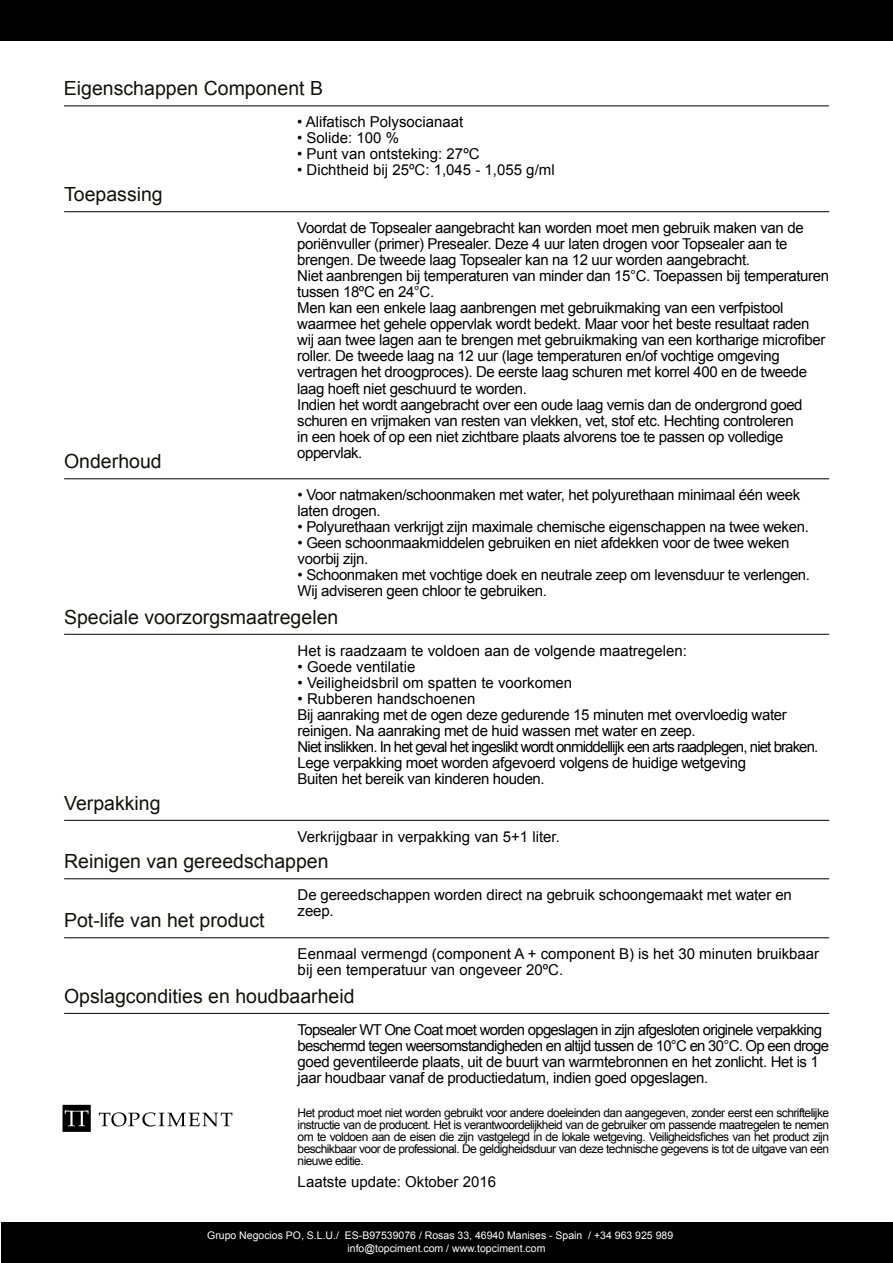
<style>
.page{position:relative;width:893px;height:1263px;background:#fff}
.page>*{position:absolute;margin:0;border:0;box-sizing:border-box;transform-origin:0 0}
.t1{font:19.5px "Arial";color:#12110c}
.t2{font:15px/16px "Arial";letter-spacing:-.025em;color:#000}
.t3{font:15px/16px "Arial";color:#000}
.t4{font:15px/16px "Arial";letter-spacing:-.05em;color:#000}
.t5{font:12px/12px "Arial";letter-spacing:-.045em;color:#000;text-align:justify}
.t6{font:10.5px "Arial";color:#fff}
</style>
<div class="page">
<div style="left:1px;top:1222px;width:892px;height:41px;background:#000"></div>
<div style="left:0;top:0;width:893px;height:41px;background:#000"></div>
<svg style="left:99px;top:1112px;width:133px;height:14px"></svg>
<svg style="left:63px;top:1105px;width:28px;height:27px"></svg>
<hr style="left:64px;top:634px;width:765px;height:1px;background:#000">
<hr style="left:64px;top:478px;width:765px;height:1px;background:#000">
<hr style="left:64px;top:820px;width:765px;height:1px;background:#000">
<hr style="left:64px;top:878px;width:765px;height:1px;background:#000">
<hr style="left:64px;top:937px;width:765px;height:1px;background:#000">
<hr style="left:64px;top:1013px;width:765px;height:1px;background:#000">
<hr style="left:64px;top:211px;width:765px;height:1px;background:#000">
<hr style="left:64px;top:105px;width:765px;height:1px;background:#000">
<h1 class="t1" style="left:64px;top:76px;width:261px">Eigenschappen Component B</h1>
<p class="t3" style="left:297px;top:114px;width:168px">• Alifatisch Polysocianaat</p>
<p class="t3" style="left:297px;top:130px;width:103px">• Solide: 100 %</p>
<p class="t3" style="left:297px;top:146px;width:184px">• Punt van ontsteking: 27ºC</p>
<p class="t3" style="left:297px;top:162px;width:259px">• Dichtheid bij 25ºC: 1,045 - 1,055 g/ml</p>
<h1 class="t1" style="left:64px;top:182px;width:100px">Toepassing</h1>
<h1 class="t1" style="left:64px;top:449px;width:99px">Onderhoud</h1>
<p class="t2" style="left:297px;top:220px;width:533px">Voordat de Topsealer aangebracht kan worden moet men gebruik maken van de poriënvuller (primer) Presealer. Deze 4 uur laten drogen voor Topsealer aan te brengen. De tweede laag Topsealer kan na 12 uur worden aangebracht.<br>Niet aanbrengen bij temperaturen van minder dan 15°C. Toepassen bij temperaturen tussen 18ºC en 24°C.<br>Men kan een enkele laag aanbrengen met gebruikmaking van een verfpistool waarmee het gehele oppervlak wordt bedekt. Maar voor het beste resultaat raden wij aan twee lagen aan te brengen met gebruikmaking van een kortharige microfiber roller. De tweede laag na 12 uur (lage temperaturen en/of vochtige omgeving vertragen het droogproces). De eerste laag schuren met korrel 400 en de tweede laag hoeft niet geschuurd te worden.<br>Indien het wordt aangebracht over een oude laag vernis dan de ondergrond goed schuren en vrijmaken van resten van vlekken, vet, stof etc. Hechting controleren<br>in een hoek of op een niet zichtbare plaats alvorens toe te passen op volledige oppervlak.</p>
<p class="t2" style="left:298px;top:487px;width:504px">• Voor natmaken/schoonmaken met water, het polyurethaan minimaal één week laten drogen.</p>
<p class="t2" style="left:298px;top:519px;width:513px">• Polyurethaan verkrijgt zijn maximale chemische eigenschappen na twee weken.</p>
<p class="t2" style="left:298px;top:535px;width:493px">• Geen schoonmaakmiddelen gebruiken en niet afdekken voor de twee weken voorbij zijn.</p>
<p class="t2" style="left:298px;top:567px;width:514px">• Schoonmaken met vochtige doek en neutrale zeep om levensduur te verlengen.<br>Wij adviseren geen chloor te gebruiken.</p>
<h1 class="t1" style="left:64px;top:604px;width:276px">Speciale voorzorgsmaatregelen</h1>
<h1 class="t1" style="left:64px;top:790px;width:98px">Verpakking</h1>
<p class="t3" style="left:298px;top:642px;width:391px">Het is raadzaam te voldoen aan de volgende maatregelen:</p>
<p class="t3" style="left:298px;top:658px;width:119px">• Goede ventilatie</p>
<p class="t3" style="left:298px;top:674px;width:276px">• Veiligheidsbril om spatten te voorkomen</p>
<p class="t2" style="left:298px;top:690px;width:522px">• Rubberen handschoenen<br>Bij aanraking met de ogen deze gedurende 15 minuten met overvloedig water reinigen. Na aanraking met de huid wassen met water en zeep.<br>Niet inslikken. In het geval het ingeslikt wordt onmiddellijk een arts raadplegen, niet braken.<br>Lege verpakking moet worden afgevoerd volgens de huidige wetgeving<br>Buiten het bereik van kinderen houden.</p>
<p class="t3" style="left:298px;top:828px;width:264px">Verkrijgbaar in verpakking van 5+1 liter.</p>
<h1 class="t1" style="left:64px;top:849px;width:266px">Reinigen van gereedschappen</h1>
<h1 class="t1" style="left:64px;top:908px;width:202px">Pot-life van het product</h1>
<p class="t2" style="left:298px;top:887px;width:496px">De gereedschappen worden direct na gebruik schoongemaakt met water en zeep.</p>
<p class="t3" style="left:298px;top:946px;width:523px">Eenmaal vermengd (component A + component B) is het 30 minuten bruikbaar bij een temperatuur van ongeveer 20ºC.</p>
<h1 class="t1" style="left:64px;top:983px;width:292px">Opslagcondities en houdbaarheid</h1>
<p class="t4" style="left:298px;top:1021px;width:533px">Topsealer WT One Coat moet worden opgeslagen in zijn afgesloten originele verpakking beschermd tegen weersomstandigheden en altijd tussen de 10°C en 30°C. Op een droge goed geventileerde plaats, uit de buurt van warmtebronnen en het zonlicht. Het is 1 jaar houdbaar vanaf de productiedatum, indien goed opgeslagen.</p>
<p class="t5" style="left:298px;top:1106px;width:533px">Het product moet niet worden gebruikt voor andere doeleinden dan aangegeven, zonder eerst een schriftelijke instructie van de producent. Het is verantwoordelijkheid van de gebruiker om passende maatregelen te nemen om te voldoen aan de eisen die zijn vastgelegd in de lokale wetgeving. Veiligheidsfiches van het product zijn beschikbaar voor de professional. De geldigheidsduur van deze technische gegevens is tot de uitgave van een nieuwe editie.</p>
<p class="t3" style="left:298px;top:1174px;width:200px">Laatste update: Oktober 2016</p>
<p class="t6" style="left:207px;top:1228px;width:468px">Grupo Negocios PO, S.L.U./ ES-B97539076 / Rosas 33, 46940 Manises - Spain / +34 963 925 989</p>
<p class="t6" style="left:347px;top:1241px;width:199px">info@topciment.com / www.topciment.com</p>
</div>
